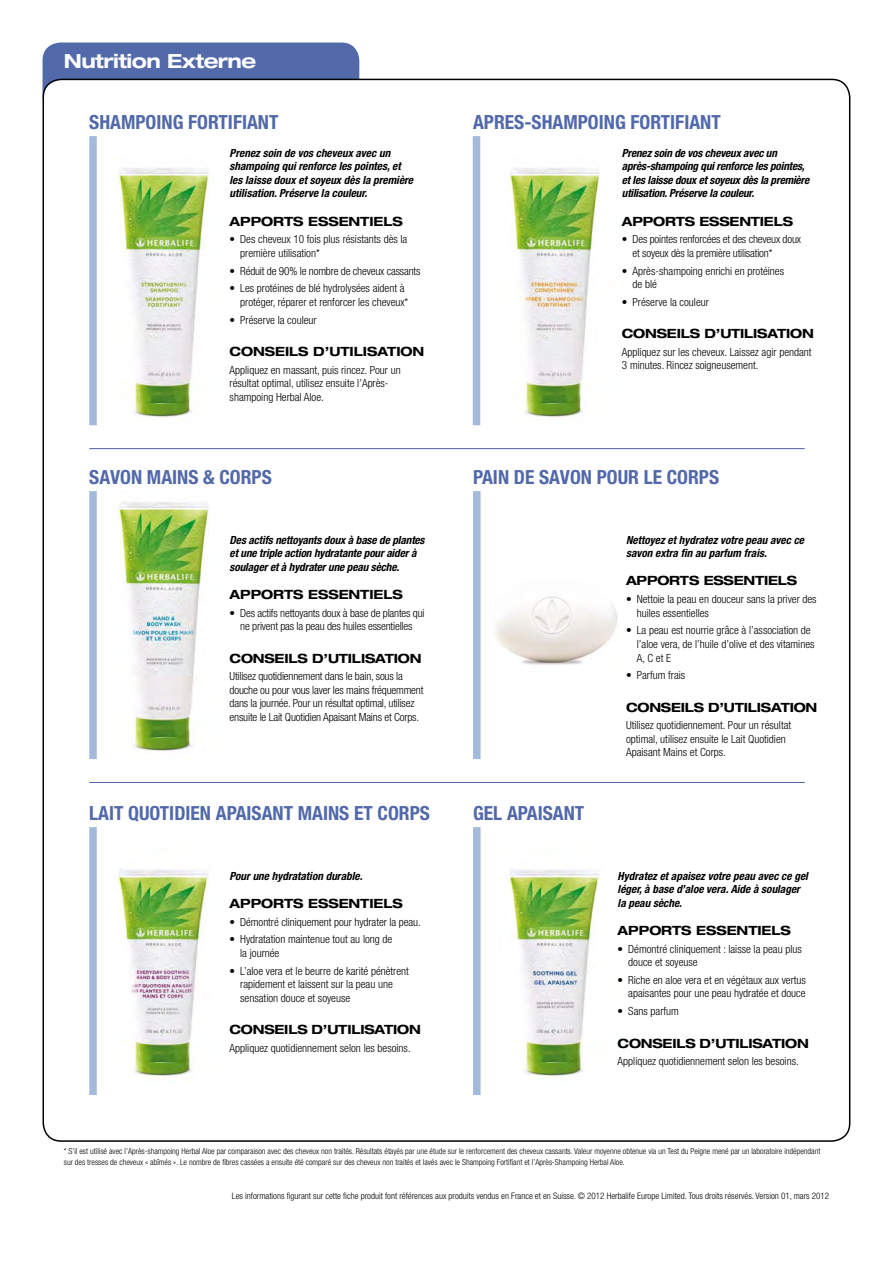
<style>
.page{position:relative;width:893px;height:1263px;background:#fff}
.page>*{position:absolute;margin:0;border:0;box-sizing:border-box;transform-origin:0 0}
.t1{font:700 condensed 19.5px "Helvetica Neue LT Pro";color:#5169aa}
.t2{font:700 expanded 19.5px "Helvetica Neue LT Pro";letter-spacing:-.025em;color:#fff}
.t3{font:700 expanded 12.75px "Helvetica Neue LT Pro";letter-spacing:-.015em;color:#000}
.t4{font:300 condensed 11.25px/13.5px "Helvetica Neue LT Pro";color:#000}
.t5{font:italic 700 condensed 11.25px/13.5px "Helvetica Neue LT Pro";color:#000}
.t6{font:300 condensed 9px "Helvetica Neue LT Pro";color:#000}
.t7{font:300 condensed 8.25px/10.5px "Helvetica Neue LT Pro";color:#000}
</style>
<div class="page">
<div style="left:43px;top:43px;width:316px;height:71px;background:#5269aa;border-radius:18px"></div>
<div style="left:43px;top:79px;width:807px;height:1062px;background:#fff;border-radius:18px"></div>
<img style="left:495px;top:596px;width:123px;height:69px">
<img style="left:508px;top:869px;width:92px;height:207px">
<img style="left:117px;top:869px;width:92px;height:207px">
<div style="left:89px;top:136px;width:8px;height:289px;background:#a2bbdd"></div>
<div style="left:473px;top:136px;width:7px;height:289px;background:#a2bbdd"></div>
<div style="left:89px;top:491px;width:8px;height:268px;background:#a2bbdd"></div>
<div style="left:89px;top:827px;width:8px;height:268px;background:#a2bbdd"></div>
<div style="left:473px;top:491px;width:8px;height:268px;background:#a2bbdd"></div>
<div style="left:473px;top:827px;width:8px;height:268px;background:#a2bbdd"></div>
<hr style="left:89px;top:448px;width:716px;height:1px;background:#515ba1">
<hr style="left:89px;top:782px;width:716px;height:1px;background:#515ba1">
<img style="left:510px;top:168px;width:90px;height:250px">
<img style="left:118px;top:168px;width:91px;height:250px">
<img style="left:117px;top:501px;width:92px;height:250px">
<h1 class="t2" style="left:64px;top:48px;width:194px">Nutrition Externe</h1>
<h1 class="t1" style="left:89px;top:110px;width:191px">SHAMPOING FORTIFIANT</h1>
<h1 class="t1" style="left:473px;top:110px;width:249px">APRES-SHAMPOING FORTIFIANT</h1>
<p class="t5" style="left:230px;top:146px;width:185px">Prenez soin de vos cheveux avec un shampoing qui renforce les pointes, et les laisse doux et soyeux dès la première utilisation. Préserve la couleur.</p>
<p class="t3" style="left:230px;top:213px;width:175px">APPORTS ESSENTIELS</p>
<p class="t4" style="left:240px;top:232px;width:169px;text-indent:-11px">• Des cheveux 10 fois plus résistants dès la première utilisation*</p>
<p class="t4" style="left:230px;top:264px;width:192px">• Réduit de 90% le nombre de cheveux cassants</p>
<p class="t4" style="left:240px;top:281px;width:170px;text-indent:-11px">• Les protéines de blé hydrolysées aident à protéger, réparer et renforcer les cheveux*</p>
<p class="t4" style="left:230px;top:313px;width:89px">• Préserve la couleur</p>
<p class="t3" style="left:230px;top:343px;width:196px">CONSEILS D’UTILISATION</p>
<p class="t4" style="left:230px;top:363px;width:173px">Appliquez en massant, puis rincez. Pour un résultat optimal, utilisez ensuite l’Après&shy;shampoing Herbal Aloe.</p>
<h1 class="t1" style="left:89px;top:465px;width:184px">SAVON MAINS &amp; CORPS</h1>
<p class="t5" style="left:230px;top:533px;width:196px">Des actifs nettoyants doux à base de plantes et une triple action hydratante pour aider à soulager et à hydrater une peau sèche.</p>
<p class="t3" style="left:230px;top:586px;width:175px">APPORTS ESSENTIELS</p>
<p class="t4" style="left:230px;top:606px;width:197px;text-align:center">• Des actifs nettoyants doux à base de plantes qui ne privent pas la peau des huiles essentielles</p>
<p class="t3" style="left:230px;top:650px;width:194px">CONSEILS D’UTILISATION</p>
<p class="t4" style="left:230px;top:669px;width:195px">Utilisez quotidiennement dans le bain, sous la douche ou pour vous laver les mains fréquemment dans la journée. Pour un résultat optimal, utilisez ensuite le Lait Quotidien Apaisant Mains et Corps.</p>
<h1 class="t1" style="left:89px;top:801px;width:342px">LAIT QUOTIDIEN APAISANT MAINS ET CORPS</h1>
<p class="t5" style="left:230px;top:869px;width:134px">Pour une hydratation durable.</p>
<p class="t3" style="left:230px;top:895px;width:175px">APPORTS ESSENTIELS</p>
<p class="t4" style="left:230px;top:915px;width:193px">• Démontré cliniquement pour hydrater la peau.</p>
<p class="t4" style="left:240px;top:933px;width:154px;text-indent:-11px">• Hydratation maintenue tout au long de la journée</p>
<p class="t4" style="left:240px;top:964px;width:170px;text-indent:-11px">• L’aloe vera et le beurre de karité pénètrent rapidement et laissent sur la peau une sensation douce et soyeuse</p>
<p class="t3" style="left:230px;top:1021px;width:193px">CONSEILS D’UTILISATION</p>
<p class="t4" style="left:230px;top:1041px;width:183px">Appliquez quotidiennement selon les besoins.</p>
<p class="t5" style="left:622px;top:146px;width:189px">Prenez soin de vos cheveux avec un après-shampoing qui renforce les pointes, et les laisse doux et soyeux dès la première utilisation. Préserve la couleur.</p>
<p class="t3" style="left:622px;top:213px;width:173px">APPORTS ESSENTIELS</p>
<p class="t4" style="left:632px;top:232px;width:170px;text-indent:-11px">• Des pointes renforcées et des cheveux doux et soyeux dès la première utilisation*</p>
<p class="t4" style="left:632px;top:264px;width:153px;text-indent:-11px">• Après-shampoing enrichi en protéines de blé</p>
<p class="t4" style="left:622px;top:295px;width:89px">• Préserve la couleur</p>
<p class="t3" style="left:622px;top:326px;width:194px">CONSEILS D’UTILISATION</p>
<p class="t4" style="left:622px;top:345px;width:191px">Appliquez sur les cheveux. Laissez agir pendant<br>3 minutes. Rincez soigneusement.</p>
<h1 class="t1" style="left:473px;top:465px;width:248px">PAIN DE SAVON POUR LE CORPS</h1>
<h1 class="t1" style="left:473px;top:801px;width:113px">GEL APAISANT</h1>
<p class="t5" style="left:626px;top:533px;width:179px">Nettoyez et hydratez votre peau avec ce savon extra fin au parfum frais.</p>
<p class="t3" style="left:626px;top:573px;width:173px">APPORTS ESSENTIELS</p>
<p class="t4" style="left:637px;top:592px;width:181px;text-indent:-11px">• Nettoie la peau en douceur sans la priver des huiles essentielles</p>
<p class="t4" style="left:637px;top:624px;width:179px;text-indent:-11px">• La peau est nourrie grâce à l’association de l’aloe vera, de l’huile d’olive et des vitamines<br>A,CetE</p>
<p class="t4" style="left:626px;top:668px;width:61px">• Parfum frais</p>
<p class="t3" style="left:626px;top:699px;width:193px">CONSEILS D’UTILISATION</p>
<p class="t4" style="left:626px;top:718px;width:167px">Utilisez quotidiennement. Pour un résultat optimal, utilisez ensuite le Lait Quotidien<br>Apaisant Mains et Corps.</p>
<p class="t5" style="left:618px;top:869px;width:192px">Hydratez et apaisez votre peau avec ce gel léger, à base d’aloe vera. Aide à soulager la peau sèche.</p>
<p class="t3" style="left:618px;top:922px;width:175px">APPORTS ESSENTIELS</p>
<p class="t4" style="left:628px;top:942px;width:175px;text-indent:-11px">• Démontré cliniquement : laisse la peau plus douce et soyeuse</p>
<p class="t4" style="left:618px;top:973px;width:190px;text-align:right">• Riche en aloe vera et en végétaux aux vertus apaisantes pour une peau hydratée et douce</p>
<p class="t4" style="left:618px;top:1004px;width:63px">• Sans parfum</p>
<p class="t3" style="left:618px;top:1035px;width:193px">CONSEILS D’UTILISATION</p>
<p class="t4" style="left:618px;top:1054px;width:183px">Appliquez quotidiennement selon les besoins.</p>
<p class="t7" style="left:64px;top:1146px;width:758px">* S’il est utilisé avec l’Après-shampoing Herbal Aloe par comparaison avec des cheveux non traités. Résultats étayés par une étude sur le renforcement des cheveux cassants. Valeur moyenne obtenue via un Test du Peigne mené par un laboratoire indépendant sur des tresses de cheveux « abîmés ». Le nombre de fibres cassées a ensuite été comparé sur des cheveux non traités et lavés avec le Shampoing Fortifiant et l’Après-Shampoing Herbal Aloe.</p>
<p class="t6" style="left:232px;top:1191px;width:599px">Les informations figurant sur cette fiche produit font références aux produits vendus en France et en Suisse. © 2012 Herbalife Europe Limited. Tous droits réservés. Version 01, mars 2012</p>
</div>
